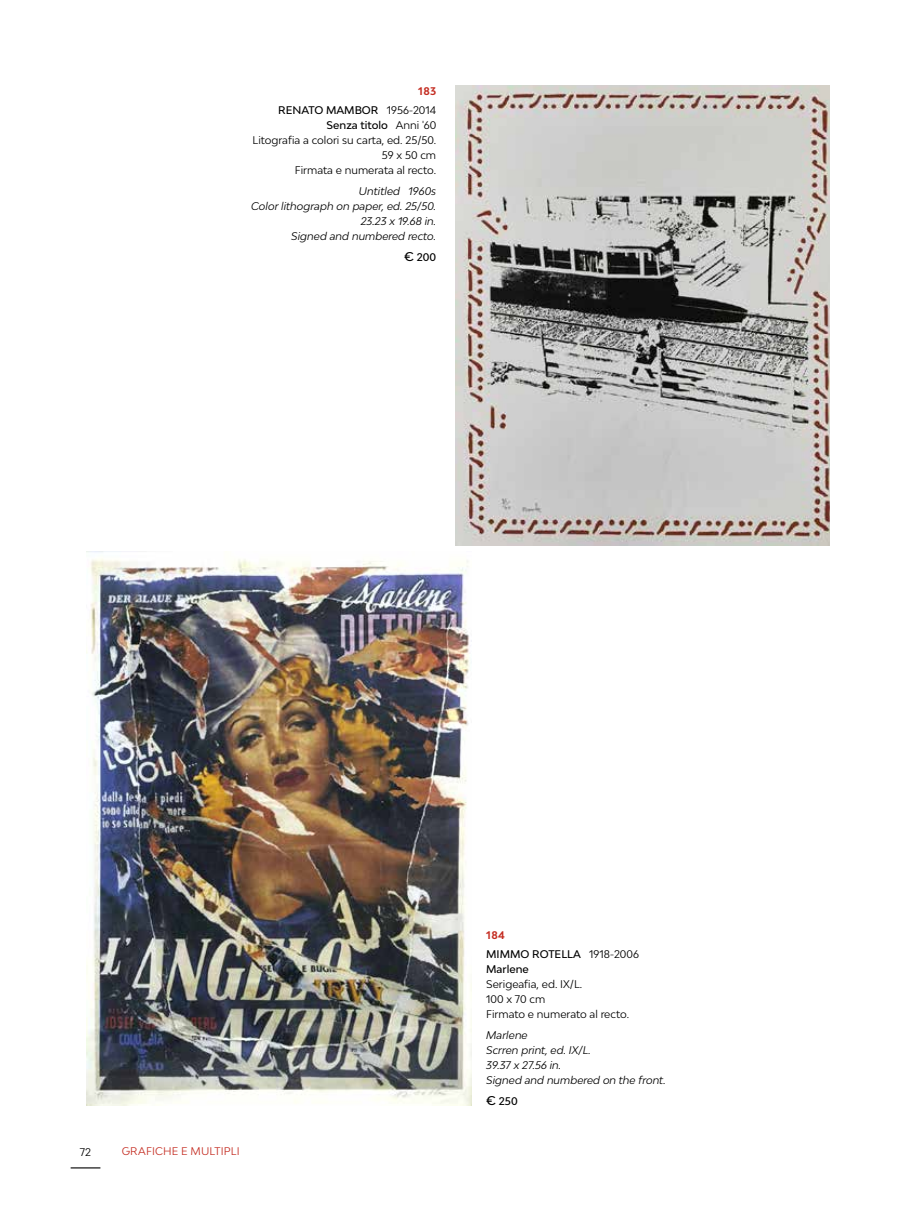
<style>
.page{position:relative;width:915px;height:1212px;background:#fff}
.page>*{position:absolute;margin:0;border:0;box-sizing:border-box;transform-origin:0 0}
.t1{font:italic 10.5px/15px "Bw Modelica";color:#000;text-align:right}
.t2{font:10.5px/15px "Bw Modelica";color:#000;text-align:right}
.t3{font:500 10.5px/19.2px "Bw Modelica";color:#000;text-align:right}
.t4{font:10.5px "Bw Modelica";letter-spacing:.015em;color:#c42d22}
.s1{font-weight:700;color:#c42d22}
.s2{font-weight:400}
.s3{font-weight:500}
.s4{font-size:12px}
</style>
<div class="page">
<img style="left:455px;top:85px;width:374px;height:460px">
<img style="left:86px;top:552px;width:385px;height:554px">
<svg style="left:71px;top:1167px;width:29px;height:1px"></svg>
<p class="t3" style="left:278px;top:81px;width:159px"><span class="s1">183<br></span>RENATO MAMBOR <span class="s2">1956-2014</span></p>
<p class="t2" style="left:252px;top:117px;width:185px"><span class="s3">Senza titolo</span> Anni '60<br>Litografia a colori su carta, ed. 25/50.<br>59 x 50 cm<br>Firmata e numerata al recto.</p>
<p class="t1" style="left:251px;top:183px;width:187px">Untitled 1960s<br>Color lithograph on paper, ed. 25/50.<br>23.23 x 19.68 in.<br>Signed and numbered recto.</p>
<p class="t3" style="left:404px;top:247px;width:33px"><span class="s4">€</span> 200</p>
<p class="t2" style="left:80px;top:1145px;width:13px">72</p>
<p class="t4" style="left:122px;top:1144px;width:119px">GRAFICHE E MULTIPLI</p>
<p class="t3" style="left:486px;top:925px;width:154px;text-align:left"><span class="s1">184<br></span>MIMMO ROTELLA <span class="s2">1918-2006</span></p>
<p class="t3" style="left:486px;top:959px;width:44px">Marlene</p>
<p class="t2" style="left:486px;top:976px;width:144px;text-align:left">Serigeafia, ed. IX/L.<br>100 x 70 cm<br>Firmato e numerato al recto.</p>
<p class="t1" style="left:486px;top:1027px;width:181px;text-align:left">Marlene<br>Scrren print, ed. IX/L.<br>39.37 x 27.56 in.<br>Signed and numbered on the front.</p>
<p class="t3" style="left:486px;top:1091px;width:33px"><span class="s4">€</span> 250</p>
</div>
